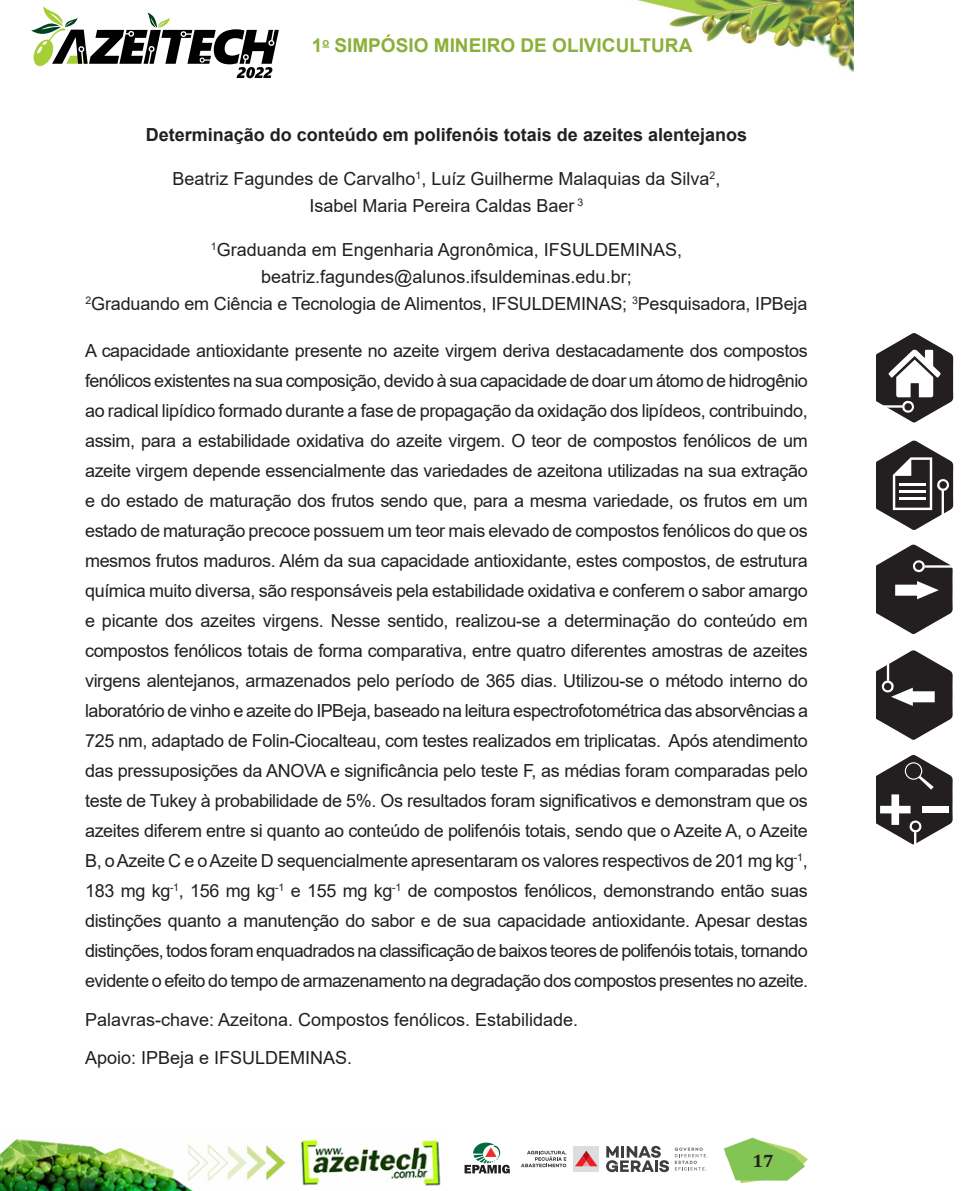
<style>
.page{position:relative;width:978px;height:1191px;background:#fff}
.page>*{position:absolute;margin:0;border:0;box-sizing:border-box;transform-origin:0 0}
.t1{font:700 19.05px "Arial";color:#8caf3b}
.Texto_resumos{font:18px/30px "Arial";color:#231f20;text-align:justify}
.Curriculum{font:18px/27px "Arial";color:#231f20;text-align:center}
.TÍTULO{font:700 18px "Arial";color:#231f20}
.t2{font:700 18px "Cambria";color:#231f20}
</style>
<div class="page">
<svg style="left:877px;top:333px;width:76px;height:90px"></svg>
<svg style="left:877px;top:440px;width:76px;height:90px"></svg>
<svg style="left:877px;top:755px;width:76px;height:89px"></svg>
<svg style="left:877px;top:544px;width:76px;height:90px"></svg>
<svg style="left:877px;top:650px;width:76px;height:90px"></svg>
<svg style="left:31px;top:6px;width:248px;height:72px"></svg>
<img style="left:637px;top:0;width:217px;height:72px">
<svg style="left:322px;top:46px;width:7px;height:2px"></svg>
<svg style="left:724px;top:1137px;width:84px;height:46px"></svg>
<img style="left:0;top:1138px;width:441px;height:53px">
<div style="left:573px;top:1146px;width:26px;height:25px;background:#dcdddf"></div>
<svg style="left:575px;top:1150px;width:23px;height:16px"></svg>
<svg style="left:606px;top:1145px;width:63px;height:27px"></svg>
<svg style="left:675px;top:1147px;width:33px;height:23px"></svg>
<svg style="left:521px;top:1150px;width:45px;height:17px"></svg>
<svg style="left:465px;top:1142px;width:45px;height:31px"></svg>
<p class="t1" style="left:312px;top:32px;width:382px">1<sup>o</sup> SIMPÓSIO MINEIRO DE OLIVICULTURA</p>
<p class="TÍTULO" style="left:146px;top:122px;width:603px">Determinação do conteúdo em polifenóis totais de azeites alentejanos</p>
<p class="Curriculum" style="left:172px;top:165px;width:549px">Beatriz Fagundes de Carvalho<sup>1</sup>, Luíz Guilherme Malaquias da Silva<sup>2</sup>,<br>Isabel Maria Pereira Caldas Baer <sup>3</sup></p>
<p class="Curriculum" style="left:85px;top:236px;width:723px"><sup>1</sup>Graduanda em Engenharia Agronômica, IFSULDEMINAS, beatriz.fagundes@alunos.ifsuldeminas.edu.br;<br><sup>2</sup>Graduando em Ciência e Tecnologia de Alimentos, IFSULDEMINAS; <sup>3</sup>Pesquisadora, IPBeja</p>
<p class="Texto_resumos" style="left:85px;top:335px;width:725px">A capacidade antioxidante presente no azeite virgem deriva destacadamente dos compostos fenólicos existentes na sua composição, devido à sua capacidade de doar um átomo de hidrogênio ao radical lipídico formado durante a fase de propagação da oxidação dos lipídeos, contribuindo, assim, para a estabilidade oxidativa do azeite virgem. O teor de compostos fenólicos de um azeite virgem depende essencialmente das variedades de azeitona utilizadas na sua extração e do estado de maturação dos frutos sendo que, para a mesma variedade, os frutos em um estado de maturação precoce possuem um teor mais elevado de compostos fenólicos do que os mesmos frutos maduros. Além da sua capacidade antioxidante, estes compostos, de estrutura química muito diversa, são responsáveis pela estabilidade oxidativa e conferem o sabor amargo e picante dos azeites virgens. Nesse sentido, realizou-se a determinação do conteúdo em compostos fenólicos totais de forma comparativa, entre quatro diferentes amostras de azeites virgens alentejanos, armazenados pelo período de 365 dias. Utilizou-se o método interno do laboratório de vinho e azeite do IPBeja, baseado na leitura espectrofotométrica das absorvências a 725 nm, adaptado de Folin-Ciocalteau, com testes realizados em triplicatas. Após atendimento das pressuposições da ANOVA e significância pelo teste F, as médias foram comparadas pelo teste de Tukey à probabilidade de 5%. Os resultados foram significativos e demonstram que os azeites diferem entre si quanto ao conteúdo de polifenóis totais, sendo que o Azeite A, o Azeite B, o Azeite C e o Azeite D sequencialmente apresentaram os valores respectivos de 201 mg kg<sup>-1</sup>, 183 mg kg<sup>-1</sup>, 156 mg kg<sup>-1</sup> e 155 mg kg<sup>-1</sup> de compostos fenólicos, demonstrando então suas distinções quanto a manutenção do sabor e de sua capacidade antioxidante. Apesar destas distinções, todos foram enquadrados na classificação de baixos teores de polifenóis totais, tornando evidente o efeito do tempo de armazenamento na degradação dos compostos presentes no azeite.</p>
<p class="Texto_resumos" style="left:85px;top:1004px;width:495px">Palavras-chave: Azeitona. Compostos fenólicos. Estabilidade.</p>
<p class="Texto_resumos" style="left:85px;top:1042px;width:269px">Apoio: IPBeja e IFSULDEMINAS.</p>
<p class="t2" style="left:753px;top:1148px;width:23px">17</p>
</div>
